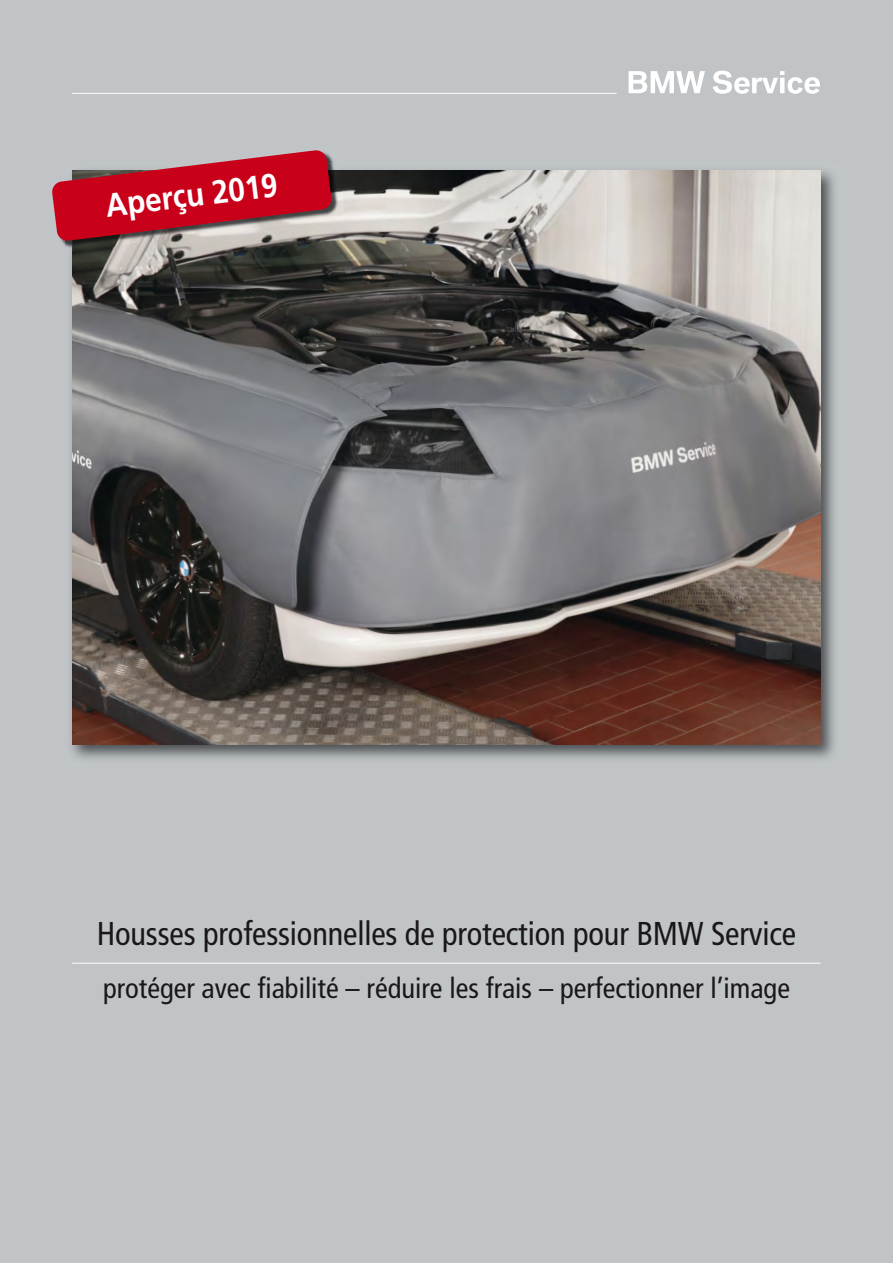
<style>
.page{position:relative;width:893px;height:1263px;background:#c1c4c7}
.page>*{position:absolute;margin:0;border:0;box-sizing:border-box;transform-origin:0 0}
.t1{font:condensed 33px "Frutiger";letter-spacing:-.005em;color:#1a171c}
.t2{font:700 33px "Frutiger";color:#fff;scale:.9 1}
.t3{font:condensed 28.5px "Frutiger";color:#1a171c}
</style>
<div class="page">
<hr style="left:72px;top:963px;width:749px;height:1px;background:#fff">
<hr style="left:72px;top:93px;width:545px;height:1px;background:#fff">
<svg style="left:629px;top:71px;width:191px;height:23px"></svg>
<img style="left:71px;top:170px;width:764px;height:589px">
<img style="left:72px;top:170px;width:749px;height:574px">
<img style="left:62px;top:241px;width:10px;height:13px">
<img style="left:332px;top:163px;width:3px;height:7px">
<img style="left:72px;top:170px;width:274px;height:82px">
<svg style="left:52px;top:150px;width:280px;height:91px"></svg>
<p class="t2" style="left:104px;top:192px;width:194px;rotate:-7deg">Aperçu 2019</p>
<p class="t1" style="left:97px;top:920px;width:701px">Housses professionnelles de protection pour BMW Service</p>
<p class="t3" style="left:103px;top:976px;width:688px">protéger avec fiabilité – réduire les frais – perfectionner l’image</p>
</div>
